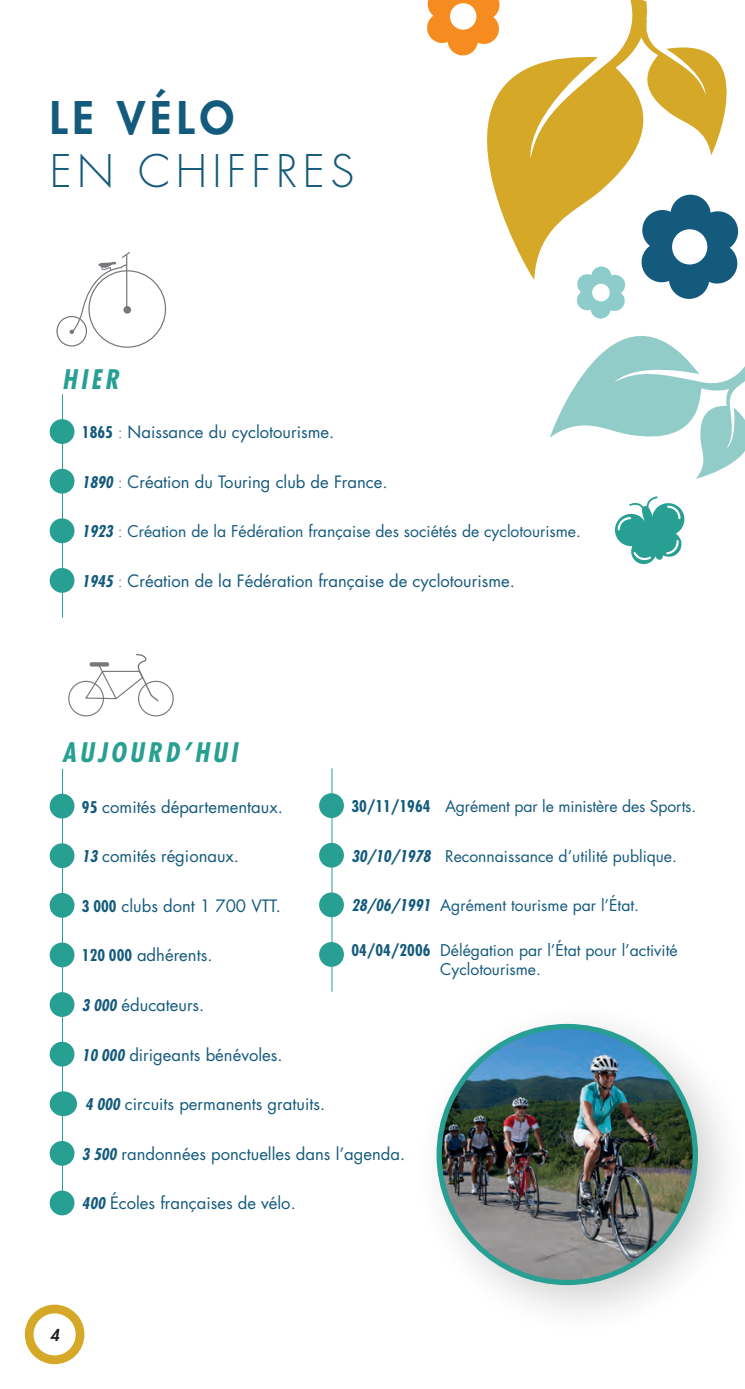
<style>
.page{position:relative;width:745px;height:1389px;background:#fff}
.page>*{position:absolute;margin:0;border:0;box-sizing:border-box;transform-origin:0 0}
.t1{font:300 43.75px "Futura";letter-spacing:.12em;color:#145a7c}
.t2{font:800 43.75px "Futura";letter-spacing:.12em;color:#145a7c}
.t3{font:italic 700 condensed 26.25px "Futura";letter-spacing:.14em;color:#289f93}
.t4{font:16.62px "Futura";color:#145a7c}
.t5{font:15.75px/18.9px "Futura";color:#145a7c}
.t6{font:italic 800 15.75px "Futura";color:#231f20}
.s1{font-weight:700;font-stretch:condensed;font-size:15.75px}
.s2{font-weight:300;font-size:15.75px}
.s3{font-weight:700;font-style:italic;font-stretch:condensed;font-size:15.75px}
.s4{font-weight:700;font-style:italic;font-stretch:condensed}
.s5{font-weight:300}
.s6{font-weight:700;font-stretch:condensed}
</style>
<div class="page">
<div style="left:25px;top:1305px;width:59px;height:59px;border:9px solid #d5a828;border-radius:50%"></div>
<div style="left:50px;top:794px;width:24px;height:25px;background:#289f93;border-radius:50%"></div>
<div style="left:50px;top:943px;width:24px;height:24px;background:#289f93;border-radius:50%"></div>
<div style="left:50px;top:843px;width:24px;height:25px;background:#289f93;border-radius:50%"></div>
<div style="left:50px;top:992px;width:24px;height:25px;background:#289f93;border-radius:50%"></div>
<div style="left:50px;top:1091px;width:27px;height:25px;background:#289f93;border-radius:50%"></div>
<div style="left:50px;top:893px;width:24px;height:25px;background:#289f93;border-radius:50%"></div>
<div style="left:50px;top:1042px;width:24px;height:25px;background:#289f93;border-radius:50%"></div>
<div style="left:50px;top:1141px;width:24px;height:25px;background:#289f93;border-radius:50%"></div>
<div style="left:50px;top:1191px;width:24px;height:24px;background:#289f93;border-radius:50%"></div>
<hr style="left:62px;top:769px;width:1px;height:434px;background:#289f93">
<div style="left:50px;top:419px;width:24px;height:25px;background:#289f93;border-radius:50%"></div>
<div style="left:50px;top:469px;width:24px;height:25px;background:#289f93;border-radius:50%"></div>
<div style="left:50px;top:518px;width:24px;height:25px;background:#289f93;border-radius:50%"></div>
<div style="left:50px;top:568px;width:24px;height:25px;background:#289f93;border-radius:50%"></div>
<div style="left:56px;top:316px;width:31px;height:31px;border:1px solid #76787b;border-radius:50%"></div>
<svg style="left:70px;top:252px;width:60px;height:82px"></svg>
<hr style="left:62px;top:394px;width:1px;height:224px;background:#289f93">
<div style="left:138px;top:681px;width:36px;height:35px;border:1px solid #76787b;border-radius:50%"></div>
<div style="left:68px;top:681px;width:36px;height:35px;border:1px solid #76787b;border-radius:50%"></div>
<svg style="left:84px;top:653px;width:76px;height:50px"></svg>
<div style="left:319px;top:793px;width:25px;height:25px;background:#289f93;border-radius:50%"></div>
<div style="left:319px;top:942px;width:25px;height:25px;background:#289f93;border-radius:50%"></div>
<div style="left:319px;top:843px;width:25px;height:25px;background:#289f93;border-radius:50%"></div>
<div style="left:319px;top:892px;width:25px;height:25px;background:#289f93;border-radius:50%"></div>
<hr style="left:331px;top:768px;width:1px;height:224px;background:#289f93">
<svg style="left:453px;top:0;width:237px;height:280px"></svg>
<svg style="left:623px;top:20px;width:104px;height:137px"></svg>
<div style="left:670px;top:195px;width:40px;height:40px;border:9px solid #145a7c;border-radius:50%"></div>
<svg style="left:547px;top:200px;width:197px;height:279px"></svg>
<div style="left:592px;top:285px;width:16px;height:16px;background:#fff;border-radius:50%"></div>
<div style="left:591px;top:284px;width:18px;height:17px;border:2px solid #fff;border-radius:50%"></div>
<div style="left:412px;top:1000px;width:332px;height:337px;background:#231f20;opacity:.2"></div>
<img style="left:439px;top:1026px;width:255px;height:256px;border-radius:128px">
<div style="left:447px;top:25px;width:30px;height:30px;border:6px solid #f68b1f;border-radius:50%"></div>
<svg style="left:427px;top:0;width:79px;height:51px"></svg>
<div style="left:451px;top:5px;width:24px;height:23px;background:#fff;border-radius:50%"></div>
<div style="left:449px;top:3px;width:27px;height:27px;border:3px solid #fff;border-radius:50%"></div>
<svg style="left:614px;top:496px;width:69px;height:69px"></svg>
<h1 class="t2" style="left:50px;top:89px;width:186px">LE VÉLO</h1>
<h1 class="t1" style="left:50px;top:143px;width:306px">EN CHIFFRES</h1>
<h2 class="t3" style="left:62px;top:362px;width:58px">HIER</h2>
<p class="t4" style="left:82px;top:421px;width:253px"><span class="s1">1865</span> <span class="s2">:</span> Naissance du cyclotourisme.</p>
<p class="t4" style="left:82px;top:470px;width:307px"><span class="s3">1890</span> <span class="s2">:</span> Création du Touring club de France.</p>
<p class="t5" style="left:82px;top:522px;width:500px"><span class="s4">1923</span> <span class="s5">:</span> Création de la Fédération française des sociétés de cyclotourisme.</p>
<p class="t4" style="left:82px;top:569px;width:434px"><span class="s3">1945</span> <span class="s2">:</span> Création de la Fédération française de cyclotourisme.</p>
<h2 class="t3" style="left:62px;top:735px;width:176px">AUJOURD’HUI</h2>
<p class="t4" style="left:82px;top:795px;width:202px"><span class="s1">95</span> comités départementaux.</p>
<p class="t4" style="left:82px;top:845px;width:158px"><span class="s3">13</span> comités régionaux.</p>
<p class="t4" style="left:82px;top:894px;width:200px"><span class="s1">3 000</span> clubs dont 1 700 VTT.</p>
<p class="t4" style="left:82px;top:944px;width:132px"><span class="s1">120 000</span> adhérents.</p>
<p class="t4" style="left:82px;top:993px;width:124px"><span class="s3">3 000</span> éducateurs.</p>
<p class="t4" style="left:82px;top:1043px;width:202px"><span class="s3">10 000</span> dirigeants bénévoles.</p>
<p class="t4" style="left:85px;top:1093px;width:241px"><span class="s3">4 000</span> circuits permanents gratuits.</p>
<p class="t5" style="left:351px;top:796px;width:346px"><span class="s6">30/11/1964</span> Agrément par le ministère des Sports.</p>
<p class="t5" style="left:351px;top:846px;width:327px"><span class="s4">30/10/1978</span> Reconnaissance d’utilité publique.</p>
<p class="t5" style="left:351px;top:896px;width:289px"><span class="s4">28/06/1991</span> Agrément tourisme par l’État.</p>
<p class="t5" style="left:440px;top:941px;width:239px;text-indent:-89px"><span class="s6">04/04/2006</span> Délégation par l’État pour l’activité<br>Cyclotourisme.</p>
<p class="t4" style="left:82px;top:1142px;width:324px"><span class="s3">3 500</span> randonnées ponctuelles dans l’agenda.</p>
<p class="t4" style="left:82px;top:1192px;width:215px"><span class="s3">400</span> Écoles françaises de vélo.</p>
<p class="t6" style="left:50px;top:1324px;width:11px">4</p>
</div>
